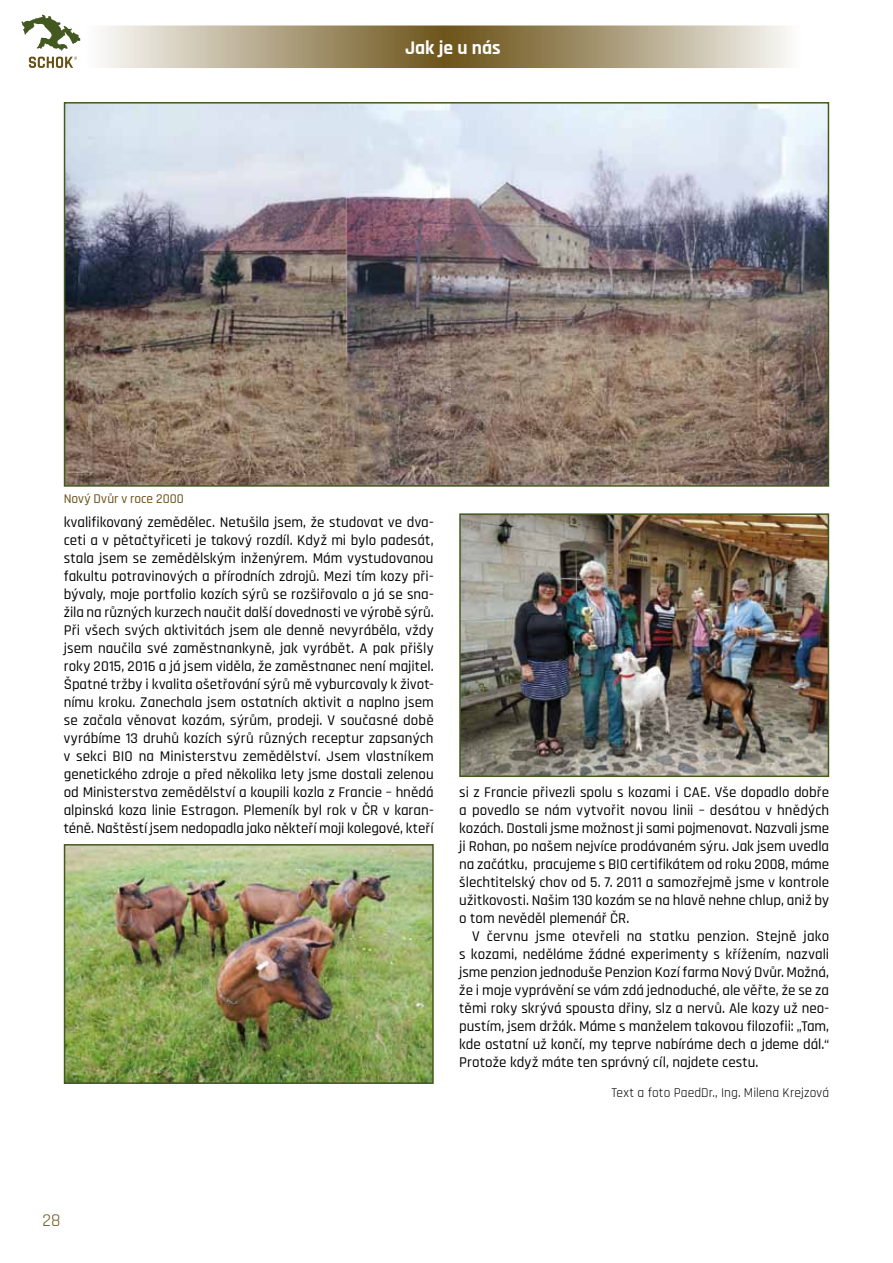
<style>
.page{position:relative;width:893px;height:1263px;background:#fff}
.page>*{position:absolute;margin:0;border:0;box-sizing:border-box;transform-origin:0 0}
.t1{font:700 19.5px "Rajdhani";color:#fff}
.t2{font:18px "Rajdhani";color:#695014}
.t3{font:500 15px/18px "Rajdhani";color:#000;text-align:justify}
.t4{font:13.5px "Rajdhani";letter-spacing:.005em;color:#000}
.t5{font:500 13.5px "Rajdhani";color:#695014}
</style>
<div class="page">
<svg style="left:0;top:26px;width:893px;height:42px"></svg>
<svg style="left:21px;top:14px;width:59px;height:37px"></svg>
<svg style="left:29px;top:57px;width:48px;height:11px"></svg>
<svg style="left:892px;top:35px;width:1px;height:24px"></svg>
<img style="left:67px;top:847px;width:364px;height:234px">
<div style="left:64px;top:844px;width:370px;height:240px;border:2px solid #43591f"></div>
<img style="left:462px;top:516px;width:364px;height:258px">
<div style="left:459px;top:513px;width:370px;height:264px;border:2px solid #43591f"></div>
<img style="left:67px;top:105px;width:759px;height:379px">
<div style="left:64px;top:102px;width:765px;height:385px;border:2px solid #43591f"></div>
<p class="t5" style="left:64px;top:491px;width:122px">Nový Dvůr v roce 2000</p>
<h1 class="t1" style="left:405px;top:36px;width:97px">Jak je u nás</h1>
<p class="t3" style="left:64px;top:514px;width:371px">kvalifikovaný zemědělec. Netušila jsem, že studovat ve dva&shy;ceti a v pětačtyřiceti je takový rozdíl. Když mi bylo padesát, stala jsem se zemědělským inženýrem. Mám vystudovanou fakultu potravinových a přírodních zdrojů. Mezi tím kozy při&shy;bývaly, moje portfolio kozích sýrů se rozšiřovalo a já se sna&shy;žila na různých kurzech naučit další dovednosti ve výrobě sýrů.<br>Při všech svých aktivitách jsem ale denně nevyráběla, vždy jsem naučila své zaměstnankyně, jak vyrábět. A pak přišly roky 2015, 2016 a já jsem viděla, že zaměstnanec není majitel.<br>Špatné tržby i kvalita ošetřování sýrů mě vyburcovaly k život&shy;nímu kroku. Zanechala jsem ostatních aktivit a naplno jsem se začala věnovat kozám, sýrům, prodeji. V současné době vyrábíme 13 druhů kozích sýrů různých receptur zapsaných v sekci BIO na Ministerstvu zemědělství. Jsem vlastníkem genetického zdroje a před několika lety jsme dostali zelenou od Ministerstva zemědělství a koupili kozla z Francie – hnědá alpinská koza linie Estragon. Plemeník byl rok v ČR v karan&shy;téně. Naštěstí jsem nedopadla jako někteří moji kolegové, kteří</p>
<p class="t3" style="left:459px;top:784px;width:371px">si z Francie přivezli spolu s kozami i CAE. Vše dopadlo dobře a povedlo se nám vytvořit novou linii – desátou v hnědých kozách. Dostali jsme možnost ji sami pojmenovat. Nazvali jsme ji Rohan, po našem nejvíce prodávaném sýru. Jak jsem uvedla na začátku, pracujeme s BIO certifikátem od roku 2008, máme šlechtitelský chov od 5. 7. 2011 a samozřejmě jsme v kontrole užitkovosti. Našim 130 kozám se na hlavě nehne chlup, aniž by o tom nevěděl plemenář ČR.</p>
<p class="t3" style="left:459px;top:928px;width:371px;text-indent:13px">V červnu jsme otevřeli na statku penzion. Stejně jako s kozami, neděláme žádné experimenty s křížením, nazvali jsme penzion jednoduše Penzion Kozí farma Nový Dvůr. Možná, že i moje vyprávění se vám zdá jednoduché, ale věřte, že se za těmi roky skrývá spousta dřiny, slz a nervů. Ale kozy už neo&shy;pustím, jsem držák. Máme s manželem takovou filozofii: „Tam, kde ostatní už končí, my teprve nabíráme dech a jdeme dál.“ Protože když máte ten správný cíl, najdete cestu.</p>
<p class="t4" style="left:611px;top:1085px;width:219px">Text a foto PaedDr., Ing. Milena Krejzová</p>
<p class="t2" style="left:43px;top:1209px;width:19px">28</p>
</div>
